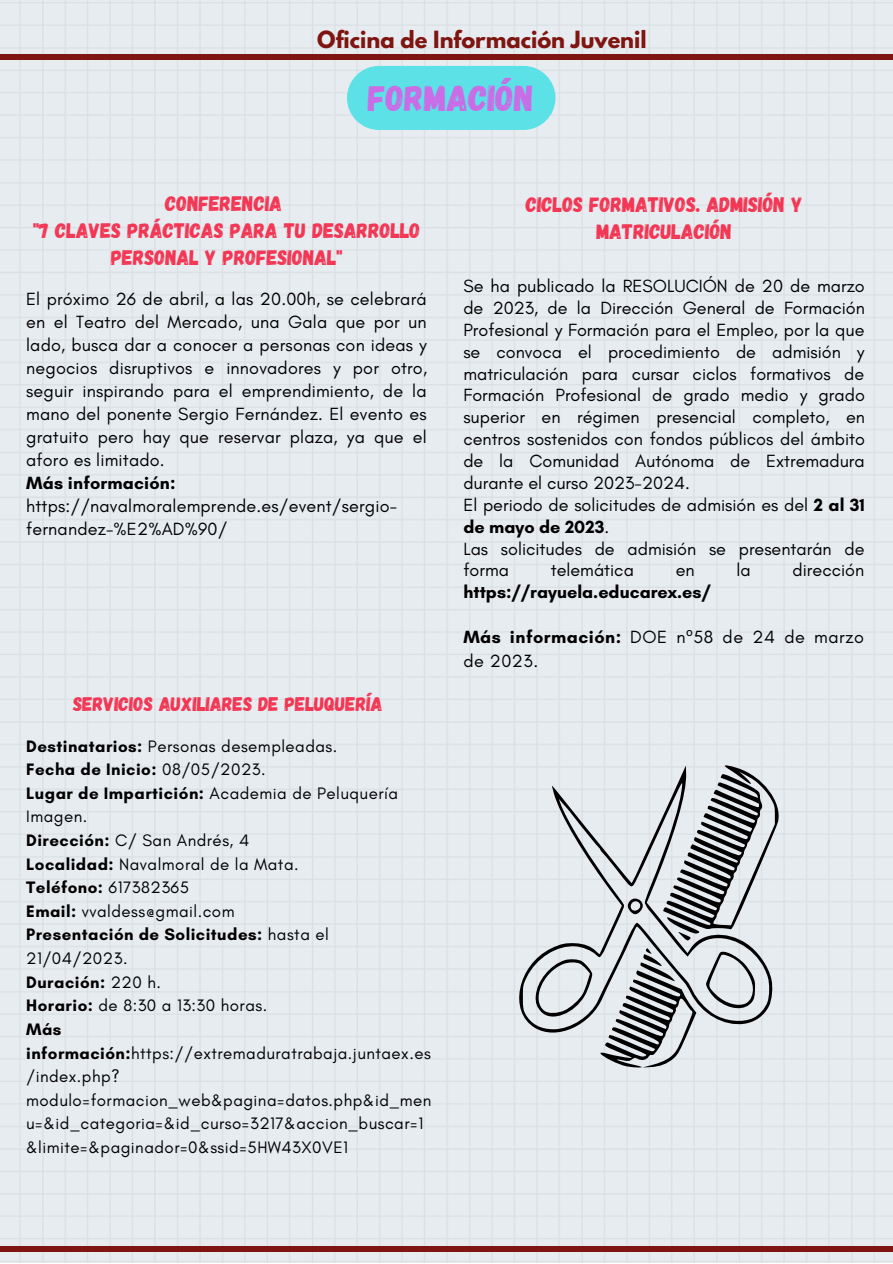
<style>
.page{position:relative;width:893px;height:1264px;background:#fff}
.page>*{position:absolute;margin:0;border:0;box-sizing:border-box;transform-origin:0 0}
.t1{font:36px "Gagalin";color:#cb6ce6}
.t2{font:21px/27px "Gagalin";color:#f33653;text-align:center}
.t3{font:700 21px "League Spartan";color:#7e1510}
.t4{font:19.65px "Gagalin";color:#f33653}
.t5{font:18px/21.9px "Glacial Indifference";color:#000}
.t6{font:700 18px "Glacial Indifference";color:#000}
.t7{font:18px/24.5px "Glacial Indifference";letter-spacing:.03em;color:#000}
.t8{font:16.95px/23.5px "Glacial Indifference";letter-spacing:.025em;color:#000}
.s1{font-weight:700}
.s2{font-family:"Noto Sans"}
</style>
<div class="page">
<img style="left:0;top:0;width:892px;height:1262px">
<div style="left:0;top:1245px;width:892px;height:6px;background:#7e1510"></div>
<div style="left:0;top:55px;width:892px;height:5px;background:#7e1510"></div>
<svg style="left:508px;top:765px;width:265px;height:275px;background:#d6dbdf"></svg>
<svg style="left:627px;top:897px;width:16px;height:18px"></svg>
<svg style="left:705px;top:949px;width:50px;height:62px;background:#c2c6cb"></svg>
<svg style="left:663px;top:764px;width:119px;height:177px;background:#a8acb0"></svg>
<svg style="left:531px;top:947px;width:165px;height:121px;background:#b4b8bc"></svg>
<div style="left:347px;top:66px;width:208px;height:64px;background:#5ce1e6;border-radius:32px"></div>
<p class="t3" style="left:317px;top:29px;width:331px">Oficina de Información Juvenil</p>
<h1 class="t1" style="left:368px;top:75px;width:167px">FORMACIÓN</h1>
<p class="t2" style="left:33px;top:189px;width:389px">CONFERENCIA<br>"7 CLAVES PRÁCTICAS PARA TU DESARROLLO<br>PERSONAL Y PROFESIONAL"</p>
<p class="t5" style="left:26px;top:287px;width:402px;line-height:23px;text-align:justify">El próximo 26 de abril, a las 20.00h, se celebrará en el Teatro del Mercado, una Gala que por un lado, busca dar a conocer a personas con ideas y negocios disruptivos e innovadores y por otro, seguir inspirando para el emprendimiento, de la mano del ponente Sergio Fernández. El evento es gratuito pero hay que reservar plaza, ya que el aforo es limitado.</p>
<p class="t6" style="left:26px;top:471px;width:151px">Más información:</p>
<p class="t5" style="left:26px;top:494px;width:372px;line-height:23px">https://navalmoralemprende.es/event/sergio&shy;fernandez-%E2%AD%90/</p>
<p class="t4" style="left:73px;top:691px;width:311px">SERVICIOS AUXILIARES DE PELUQUERÍA</p>
<p class="t8" style="left:26px;top:733px;width:407px"><span class="s1">Destinatarios:</span> Personas desempleadas.<br><span class="s1">Fecha de Inicio:</span> 08/05/2023.<br><span class="s1">Lugar de Impartición:</span> Academia de Peluquería<br>Imagen.<br><span class="s1">Dirección:</span> C/ San Andrés, 4<br><span class="s1">Localidad:</span> Navalmoral de la Mata.<br><span class="s1">Teléfono:</span> 617382365<br><span class="s1">Email:</span> vvaldess@gmail.com<br><span class="s1">Presentación de Solicitudes:</span> hasta el<br>21/04/2023.<br><span class="s1">Duración:</span> 220 h.<br><span class="s1">Horario:</span> de 8:30 a 13:30 horas.<br><span class="s1">Más información:</span>https://extremaduratrabaja.juntaex.es /index.php? modulo=formacion_web&amp;pagina=datos.php&amp;id_men u=&amp;id_categoria=&amp;id_curso=3217&amp;accion_buscar=1 &amp;limite=&amp;paginador=0&amp;ssid=5HW43X0VE1</p>
<p class="t2" style="left:525px;top:189px;width:278px">CICLOS FORMATIVOS. ADMISIÓN Y<br>MATRICULACIÓN</p>
<p class="t5" style="left:463px;top:275px;width:403px">Se ha publicado la RESOLUCIÓN de 20 de marzo de 2023, de la Dirección General de Formación Profesional y Formación para el Empleo, por la que se convoca el procedimiento de admisión y matriculación para cursar ciclos formativos de Formación Profesional de grado medio y grado superior en régimen presencial completo, en centros sostenidos con fondos públicos del ámbito de la Comunidad Autónoma de Extremadura durante el curso 2023-2024.<br>El periodo de solicitudes de admisión es del <span class="s1">2 al 31 de mayo de 2023</span>.<br>Las solicitudes de admisión se presentarán de forma</p>
<p class="t5" style="left:550px;top:559px;width:85px">telemática</p>
<p class="t5" style="left:675px;top:559px;width:20px">en</p>
<p class="t5" style="left:736px;top:559px;width:16px">la</p>
<p class="t5" style="left:792px;top:559px;width:73px">dirección</p>
<p class="t6" style="left:463px;top:581px;width:249px">https://rayuela.educarex.es/</p>
<p class="t7" style="left:463px;top:624px;width:402px"><span class="s1">Más información:</span> DOE n<span class="s2">º</span>58 de 24 de marzo de 2023.</p>
</div>
